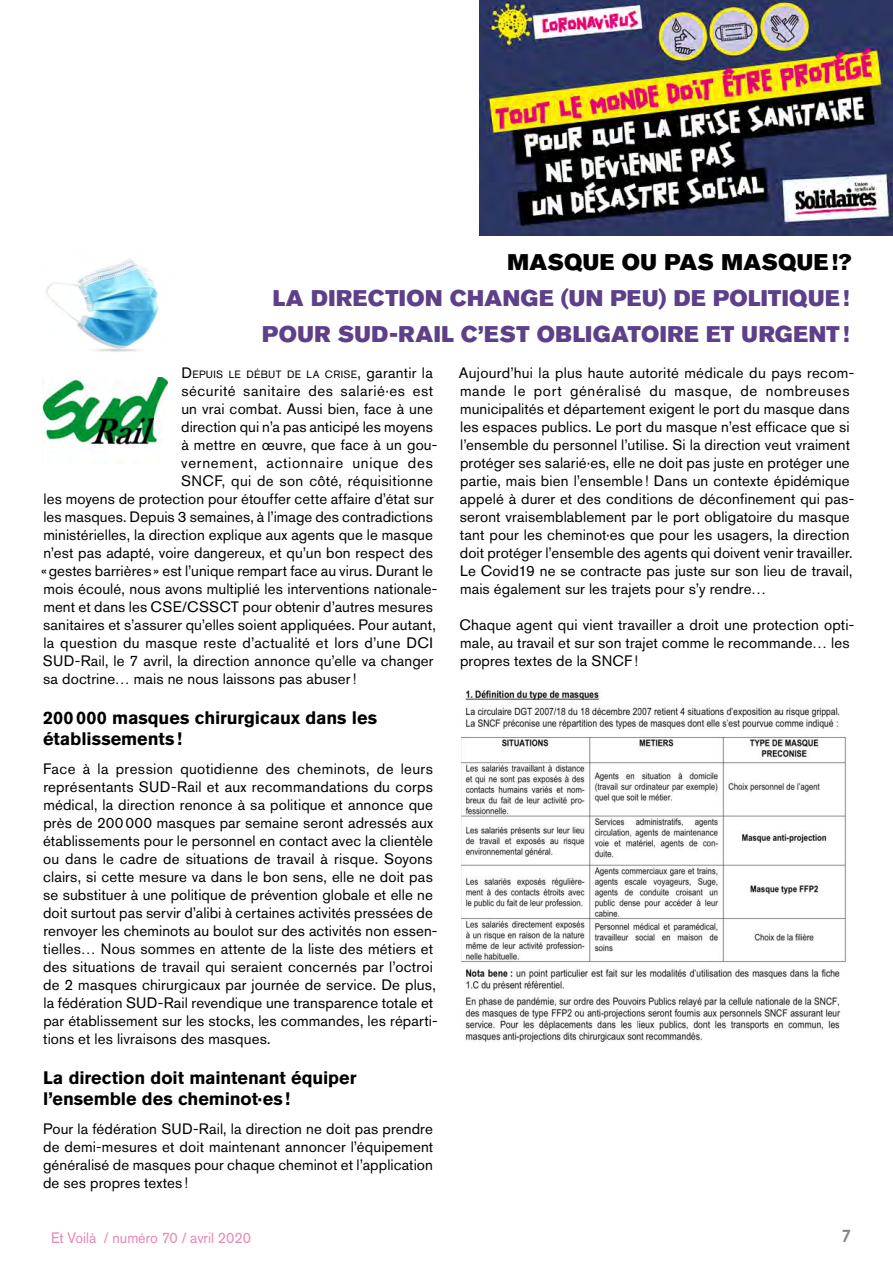
<style>
.page{position:relative;width:893px;height:1263px;background:#fff}
.page>*{position:absolute;margin:0;border:0;box-sizing:border-box;transform-origin:0 0}
.t1{font:22.5px/36px "Akzidenz Grotesk Std Super";letter-spacing:.025em;color:#5e408a;text-align:center}
.t2{font:22.5px "Akzidenz Grotesk Std Super";letter-spacing:.02em;color:#000}
.t3{font:700 18px/21.6px "Akzidenz Grotesk Std";letter-spacing:-.005em;color:#000}
.t4{font:15px/18px "Akzidenz Grotesk Std";letter-spacing:.01em;color:#000}
.t5{font:15px "Akzidenz Grotesk Std";letter-spacing:.035em;color:#000}
.t6{font:15px "Akzidenz Grotesk Std";letter-spacing:.045em;color:#000}
.t7{font:15px "Akzidenz Grotesk Std";color:#e883b6;scale:.95 1}
.t8{font:15px "Scotchlidaires";color:#878787}
.t9{font:10.5px "Akzidenz Grotesk Std";letter-spacing:.035em;color:#000}
.s1{font-size:15px}
</style>
<div class="page">
<img style="left:462px;top:690px;width:384px;height:353px">
<img style="left:43px;top:378px;width:125px;height:70px">
<img style="left:46px;top:259px;width:113px;height:93px">
<img style="left:480px;top:0;width:413px;height:236px">
<h1 class="t2" style="left:507px;top:249px;width:345px">MASQUE OU PAS MASQUE!?</h1>
<h1 class="t1" style="left:262px;top:280px;width:589px">LA DIRECTION CHANGE (UN PEU) DE POLITIQUE!<br>POUR SUD-RAIL C’EST OBLIGATOIRE ET URGENT!</h1>
<p class="t9" style="left:181px;top:368px;width:253px"><span class="s1">D</span> EPUIS LE DÉBUT DE LA CRISE<span class="s1">, garantir la</span></p>
<p class="t5" style="left:181px;top:382px;width:253px">sécurité sanitaire des salarié·es est</p>
<p class="t4" style="left:181px;top:400px;width:253px">un vrai combat. Aussi bien, face à une</p>
<p class="t4" style="left:181px;top:418px;width:253px">direction qui n’a pas anticipé les moyens</p>
<p class="t4" style="left:181px;top:436px;width:258px">à mettre en œuvre, que face à un gou-</p>
<p class="t6" style="left:181px;top:454px;width:253px">vernement, actionnaire unique des</p>
<p class="t4" style="left:181px;top:472px;width:253px">SNCF, qui de son côté, réquisitionne</p>
<p class="t4" style="left:43px;top:490px;width:392px">les moyens de protection pour étouffer cette affaire d’état sur</p>
<p class="t4" style="left:43px;top:508px;width:391px">les masques. Depuis 3 semaines, à l’image des contradictions</p>
<p class="t4" style="left:43px;top:526px;width:391px">ministérielles, la direction explique aux agents que le masque</p>
<p class="t4" style="left:43px;top:544px;width:391px">n’est pas adapté, voire dangereux, et qu’un bon respect des</p>
<p class="t4" style="left:41px;top:562px;width:393px">«gestes barrières» est l’unique rempart face au virus. Durant le</p>
<p class="t4" style="left:43px;top:580px;width:396px">mois écoulé, nous avons multiplié les interventions nationale-</p>
<p class="t4" style="left:43px;top:598px;width:391px">ment et dans les CSE/CSSCT pour obtenir d’autres mesures</p>
<p class="t4" style="left:43px;top:616px;width:394px">sanitaires et s’assurer qu’elles soient appliquées. Pour autant,</p>
<p class="t4" style="left:43px;top:634px;width:391px">la question du masque reste d’actualité et lors d’une DCI</p>
<p class="t4" style="left:43px;top:652px;width:392px">SUD-Rail, le 7 avril, la direction annonce qu’elle va changer</p>
<p class="t4" style="left:43px;top:670px;width:315px">sa doctrine… mais ne nous laissons pas abuser!</p>
<p class="t3" style="left:43px;top:707px;width:336px">200000 masques chirurgicaux dans les établissements!</p>
<p class="t4" style="left:43px;top:760px;width:396px">Face à la pression quotidienne des cheminots, de leurs représentants SUD-Rail et aux recommandations du corps médical, la direction renonce à sa politique et annonce que près de 200000 masques par semaine seront adressés aux établissements pour le personnel en contact avec la clientèle ou dans le cadre de situations de travail à risque. Soyons clairs, si cette mesure va dans le bon sens, elle ne doit pas se substituer à une politique de prévention globale et elle ne doit surtout pas servir d’alibi à certaines activités pressées de renvoyer les cheminots au boulot sur des activités non essen&shy;tielles… Nous sommes en attente de la liste des métiers et des situations de travail qui seraient concernés par l’octroi de 2 masques chirurgicaux par journée de service. De plus, la fédération SUD-Rail revendique une transparence totale et par établissement sur les stocks, les commandes, les réparti&shy;tions et les livraisons des masques.</p>
<p class="t3" style="left:43px;top:1067px;width:315px">La direction doit maintenant équiper l’ensemble des cheminot·es!</p>
<p class="t4" style="left:43px;top:1120px;width:392px;text-align:justify">Pour la fédération SUD-Rail, la direction ne doit pas prendre de demi-mesures et doit maintenant annoncer l’équipement généralisé de masques pour chaque cheminot et l’application de ses propres textes !</p>
<p class="t4" style="left:459px;top:364px;width:397px">Aujourd’hui la plus haute autorité médicale du pays recom&shy;mande le port généralisé du masque, de nombreuses municipalités et département exigent le port du masque dans les espaces publics. Le port du masque n’est efficace que si l’ensemble du personnel l’utilise. Si la direction veut vraiment protéger ses salarié·es, elle ne doit pas juste en protéger une partie, mais bien l’ensemble ! Dans un contexte épidémique appelé à durer et des conditions de déconfinement qui pas&shy;seront vraisemblablement par le port obligatoire du masque tant pour les cheminot·es que pour les usagers, la direction doit protéger l’ensemble des agents qui doivent venir travailler.<br>Le Covid19 ne se contracte pas juste sur son lieu de travail, mais également sur les trajets pour s’y rendre…</p>
<p class="t4" style="left:459px;top:616px;width:396px">Chaque agent qui vient travailler a droit une protection opti&shy;male, au travail et sur son trajet comme le recommande… les propres textes de la SNCF!</p>
<p class="t7" style="left:51px;top:1228px;width:212px">Et Voilà / numéro 70 / avril 2020</p>
<p class="t8" style="left:842px;top:1226px;width:10px">7</p>
</div>
